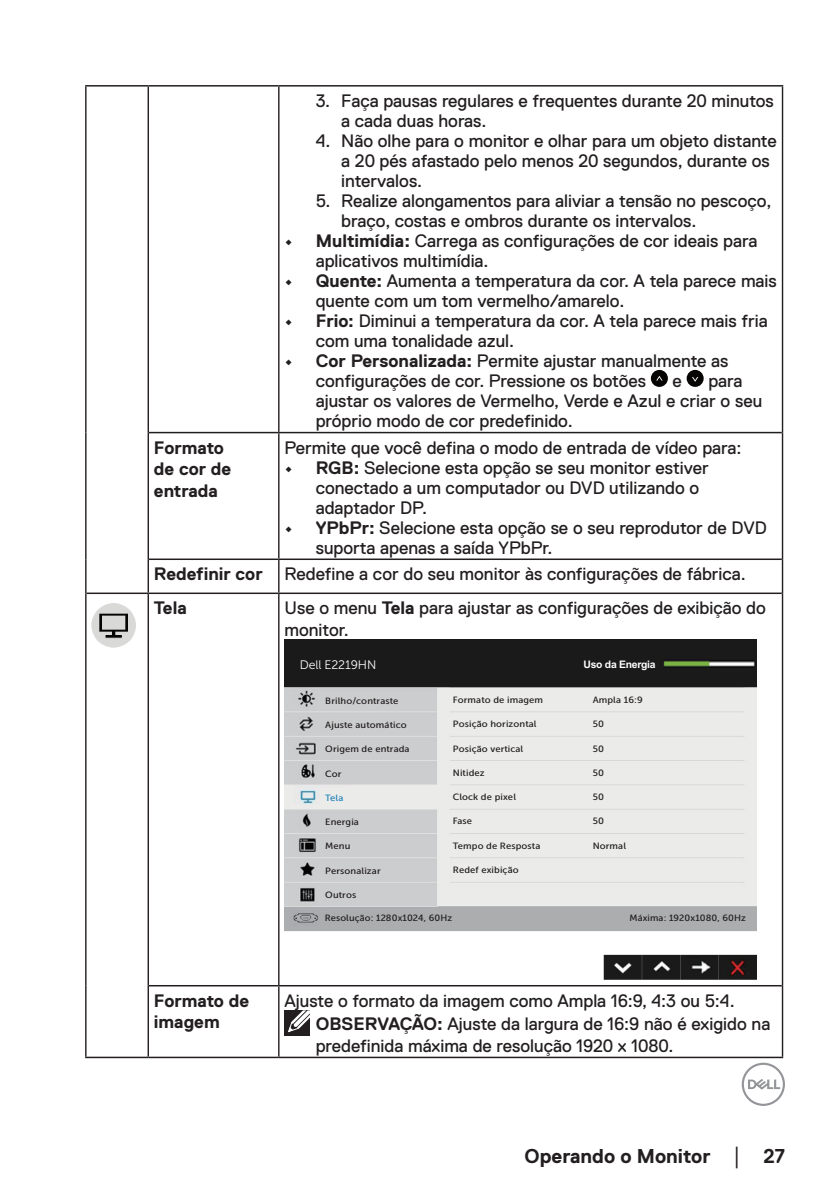
<style>
.page{position:relative;width:840px;height:1191px;background:#fff}
.page>*{position:absolute;margin:0;border:0;box-sizing:border-box;transform-origin:0 0}
.t1{font:700 20px "Dell Replica";color:#231f20}
.t2{font:18px/20px "Dell Replica";color:#231f20}
.t3{font:700 18px/21.6px "Dell Replica";color:#231f20}
.t4{font:12.4px "Museo Sans For Dell 300";letter-spacing:-.01em;color:#fff}
.t5{font:700 10.4px "Arial";letter-spacing:-.025em;color:#fff}
.t6{font:9px "Museo Sans For Dell Cn 500";letter-spacing:.01em;color:#231f20;scale:1.27 1}
.t7{font:9px "Museo Sans For Dell Cn 500";letter-spacing:.01em;color:#231f20;scale:1.25 1}
.t8{font:9px "Museo Sans For Dell Cn 500";color:#2583b7;scale:1.27 1}
.s1{font-weight:700}
.s2{font-family:"Times New Roman";font-weight:400;font-size:18px}
</style>
<div class="page">
<svg style="left:741px;top:1062px;width:43px;height:44px"></svg>
<hr style="left:85px;top:87px;width:1px;height:345px;background:#231f20">
<hr style="left:147px;top:87px;width:2px;height:345px;background:#231f20">
<hr style="left:278px;top:87px;width:1px;height:345px;background:#231f20">
<hr style="left:781px;top:87px;width:1px;height:345px;background:#231f20">
<hr style="left:85px;top:432px;width:1px;height:127px;background:#231f20">
<hr style="left:147px;top:432px;width:2px;height:127px;background:#231f20">
<hr style="left:278px;top:433px;width:1px;height:125px;background:#231f20">
<hr style="left:781px;top:432px;width:1px;height:127px;background:#231f20">
<hr style="left:85px;top:559px;width:1px;height:34px;background:#231f20">
<hr style="left:147px;top:559px;width:2px;height:33px;background:#231f20">
<hr style="left:278px;top:560px;width:1px;height:32px;background:#231f20">
<hr style="left:781px;top:559px;width:1px;height:34px;background:#231f20">
<hr style="left:85px;top:593px;width:1px;height:392px;background:#231f20">
<hr style="left:147px;top:594px;width:2px;height:391px;background:#231f20">
<hr style="left:278px;top:594px;width:1px;height:391px;background:#231f20">
<hr style="left:781px;top:593px;width:1px;height:392px;background:#231f20">
<hr style="left:85px;top:985px;width:1px;height:71px;background:#231f20">
<hr style="left:147px;top:985px;width:2px;height:71px;background:#231f20">
<hr style="left:278px;top:986px;width:1px;height:70px;background:#231f20">
<hr style="left:781px;top:985px;width:1px;height:71px;background:#231f20">
<hr style="left:148px;top:85px;width:131px;height:2px;background:#231f20">
<hr style="left:149px;top:432px;width:130px;height:1px;background:#231f20">
<hr style="left:149px;top:558px;width:130px;height:2px;background:#231f20">
<hr style="left:148px;top:592px;width:131px;height:2px;background:#231f20">
<hr style="left:149px;top:985px;width:130px;height:1px;background:#231f20">
<hr style="left:148px;top:1056px;width:131px;height:2px;background:#231f20">
<hr style="left:279px;top:85px;width:503px;height:2px;background:#231f20">
<hr style="left:279px;top:432px;width:502px;height:1px;background:#231f20">
<hr style="left:279px;top:558px;width:502px;height:2px;background:#231f20">
<hr style="left:279px;top:592px;width:502px;height:2px;background:#231f20">
<hr style="left:279px;top:985px;width:502px;height:1px;background:#231f20">
<hr style="left:279px;top:1056px;width:503px;height:2px;background:#231f20">
<hr style="left:85px;top:85px;width:63px;height:2px;background:#231f20">
<hr style="left:86px;top:592px;width:62px;height:2px;background:#231f20">
<hr style="left:85px;top:1056px;width:63px;height:2px;background:#231f20">
<div style="left:650px;top:370px;width:17px;height:17px;background:#060504;border-radius:50%"></div>
<svg style="left:656px;top:376px;width:6px;height:4px"></svg>
<div style="left:686px;top:370px;width:17px;height:17px;background:#060504;border-radius:50%"></div>
<svg style="left:692px;top:377px;width:6px;height:5px"></svg>
<img style="left:91px;top:603px;width:45px;height:45px">
<img style="left:284px;top:639px;width:471px;height:341px">
<div style="left:568px;top:652px;width:83px;height:29px;background:#1a1a1a"></div>
<div style="left:320px;top:910px;width:432px;height:18px;background:#abadaf"></div>
<div style="left:450px;top:690px;width:295px;height:21px;background:#ebebea"></div>
<div style="left:450px;top:714px;width:295px;height:20px;background:#ebebea"></div>
<div style="left:450px;top:738px;width:295px;height:20px;background:#ebebea"></div>
<div style="left:450px;top:763px;width:295px;height:21px;background:#ebebea"></div>
<div style="left:450px;top:787px;width:295px;height:20px;background:#ebebea"></div>
<div style="left:450px;top:812px;width:295px;height:20px;background:#ebebea"></div>
<div style="left:450px;top:836px;width:295px;height:20px;background:#ebebea"></div>
<div style="left:319px;top:692px;width:116px;height:17px;background:#cccdce"></div>
<div style="left:319px;top:717px;width:116px;height:17px;background:#cccdce"></div>
<div style="left:319px;top:741px;width:116px;height:18px;background:#cccdce"></div>
<div style="left:319px;top:765px;width:116px;height:18px;background:#cccdce"></div>
<div style="left:319px;top:813px;width:116px;height:18px;background:#cccdce"></div>
<div style="left:319px;top:838px;width:116px;height:18px;background:#cccdce"></div>
<div style="left:319px;top:862px;width:116px;height:18px;background:#cccdce"></div>
<div style="left:319px;top:886px;width:116px;height:17px;background:#cccdce"></div>
<div style="left:320px;top:788px;width:113px;height:20px;background:#ebebea"></div>
<div style="left:298px;top:658px;width:81px;height:14px;background:#1a1a1a"></div>
<div style="left:284px;top:1010px;width:25px;height:25px;background:#231f20"></div>
<svg style="left:288px;top:1010px;width:22px;height:23px"></svg>
<p class="t2" style="left:341px;top:91px;width:434px;text-indent:-26px">3. Faça pausas regulares e frequentes durante 20 minutos a cada duas horas.</p>
<p class="t2" style="left:341px;top:131px;width:437px;text-indent:-26px">4. Não olhe para o monitor e olhar para um objeto distante a 20 pés afastado pelo menos 20 segundos, durante os intervalos.</p>
<p class="t2" style="left:341px;top:191px;width:431px;text-indent:-26px">5. Realize alongamentos para aliviar a tensão no pescoço, braço, costas e ombros durante os intervalos.</p>
<p class="t2" style="left:315px;top:231px;width:443px;text-indent:-31px"><span class="s1">• Multimídia:</span> Carrega as configurações de cor ideais para aplicativos multimídia.</p>
<p class="t2" style="left:315px;top:271px;width:462px;text-indent:-31px"><span class="s1">• Quente:</span> Aumenta a temperatura da cor. A tela parece mais quente com um tom vermelho/amarelo.</p>
<p class="t2" style="left:315px;top:311px;width:453px;text-indent:-31px"><span class="s1">• Frio:</span> Diminui a temperatura da cor. A tela parece mais fria com uma tonalidade azul.</p>
<p class="t2" style="left:315px;top:351px;width:414px;text-indent:-31px"><span class="s1">• Cor Personalizada:</span> Permite ajustar manualmente as configurações de cor. Pressione os botões</p>
<p class="t2" style="left:315px;top:371px;width:448px;text-indent:392px">para ajustar os valores de Vermelho, Verde e Azul e criar o seu próprio modo de cor predefinido.</p>
<p class="t2" style="left:672px;top:371px;width:11px">e</p>
<p class="t3" style="left:154px;top:436px;width:79px">Formato de cor de entrada</p>
<p class="t2" style="left:284px;top:437px;width:458px">Permite que você defina o modo de entrada de vídeo para:</p>
<p class="t2" style="left:315px;top:457px;width:394px;text-indent:-31px"><span class="s1">• RGB:</span> Selecione esta opção se seu monitor estiver conectado a um computador ou DVD utilizando o adaptador DP.</p>
<p class="t2" style="left:315px;top:517px;width:452px;text-indent:-31px"><span class="s1">• YPbPr:</span> Selecione esta opção se o seu reprodutor de DVD suporta apenas a saída YPbPr.</p>
<p class="t2" style="left:154px;top:557px;width:590px;line-height:34px"><span class="s1">Redefinir cor</span> Redefine a cor do seu monitor às configurações de fábrica.<br><span class="s1">Tela</span></p>
<p class="t2" style="left:284px;top:597px;width:482px;line-height:21.6px">Use o menu <span class="s1">Tela</span> para ajustar as configurações de exibição do monitor.</p>
<p class="t4" style="left:299px;top:657px;width:78px">Dell E2219HN</p>
<p class="t6" style="left:452px;top:695px;width:72px">Formato de imagem</p>
<p class="t6" style="left:452px;top:719px;width:67px">Posição horizontal</p>
<p class="t6" style="left:452px;top:743px;width:57px">Posição vertical</p>
<p class="t6" style="left:452px;top:768px;width:27px">Nitidez</p>
<p class="t6" style="left:452px;top:792px;width:51px">Clock de pixel</p>
<p class="t6" style="left:452px;top:816px;width:17px">Fase</p>
<p class="t6" style="left:452px;top:840px;width:70px">Tempo de Resposta</p>
<p class="t6" style="left:452px;top:864px;width:53px">Redef exibição</p>
<p class="t5" style="left:583px;top:657px;width:74px">Uso da Energia</p>
<p class="t6" style="left:592px;top:695px;width:41px">Ampla 16:9</p>
<p class="t6" style="left:592px;top:719px;width:10px">50</p>
<p class="t6" style="left:592px;top:743px;width:10px">50</p>
<p class="t6" style="left:592px;top:768px;width:10px">50</p>
<p class="t6" style="left:592px;top:792px;width:10px">50</p>
<p class="t6" style="left:592px;top:816px;width:10px">50</p>
<p class="t6" style="left:592px;top:840px;width:28px">Normal</p>
<p class="t6" style="left:325px;top:696px;width:59px">Brilho/contraste</p>
<p class="t6" style="left:325px;top:720px;width:65px">Ajuste automático</p>
<p class="t6" style="left:325px;top:744px;width:68px">Origem de entrada</p>
<p class="t6" style="left:325px;top:768px;width:14px">Cor</p>
<p class="t8" style="left:325px;top:793px;width:16px">Tela</p>
<p class="t6" style="left:325px;top:817px;width:28px">Energia</p>
<p class="t6" style="left:325px;top:841px;width:21px">Menu</p>
<p class="t6" style="left:325px;top:865px;width:45px">Personalizar</p>
<p class="t6" style="left:325px;top:889px;width:26px">Outros</p>
<p class="t7" style="left:324px;top:913px;width:103px">Resolução: 1280x1024, 60Hz</p>
<p class="t7" style="left:629px;top:913px;width:94px">Máxima: 1920x1080, 60Hz</p>
<p class="t3" style="left:154px;top:989px;width:97px">Formato de imagem</p>
<p class="t2" style="left:315px;top:989px;width:456px;line-height:23.4px;text-indent:-31px">Ajuste o formato da imagem como Ampla 16:9, 4:3 ou 5:4.<br><span class="s1">OBSERVAÇÃO:</span> Ajuste da largura de 16:9 não é exigido na</p>
<p class="t2" style="left:315px;top:1035px;width:356px">predefinida máxima de resolução 1920 x 1080.</p>
<p class="t1" style="left:524px;top:1144px;width:262px">Operando o Monitor <span class="s2">│</span> 27</p>
</div>
